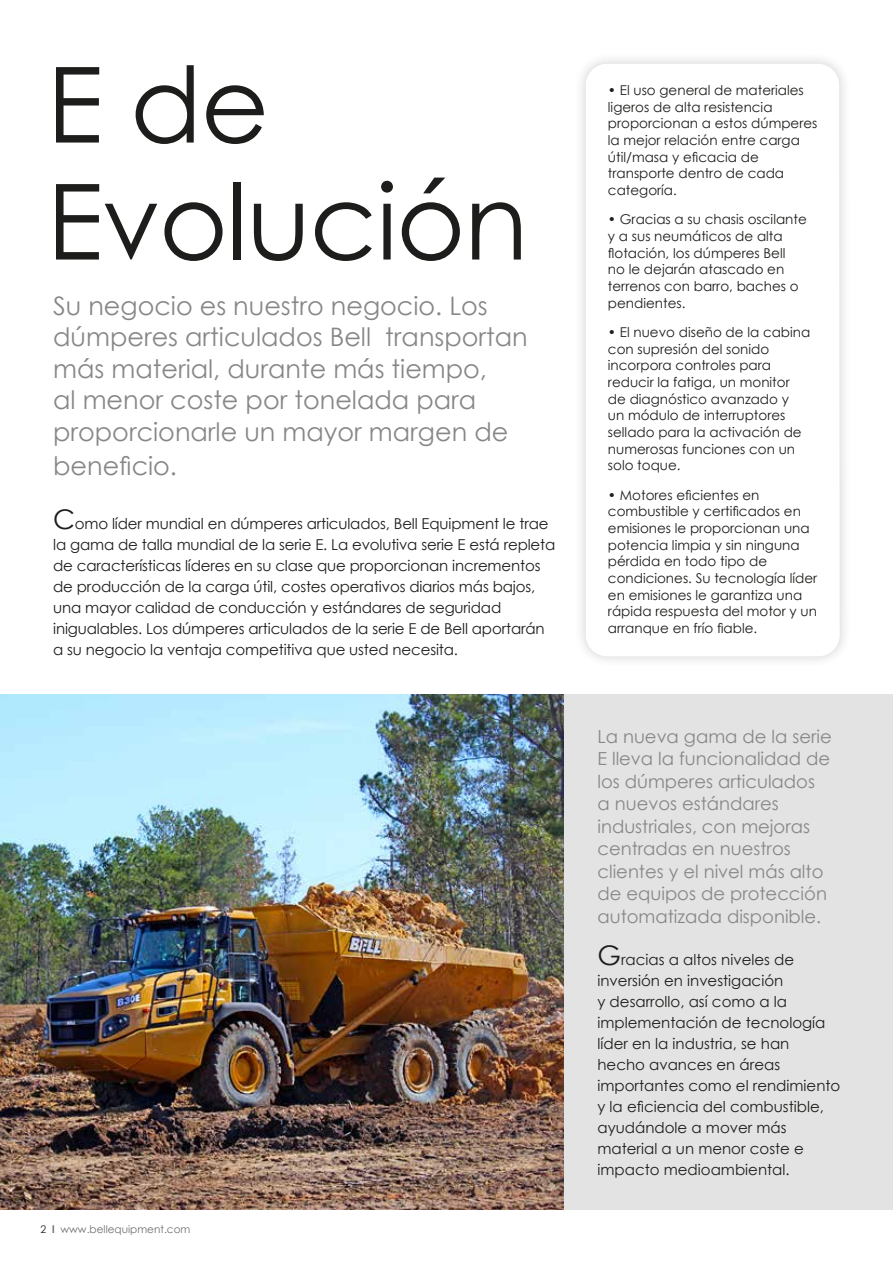
<style>
.page{position:relative;width:893px;height:1263px;background:#fff}
.page>*{position:absolute;margin:0;border:0;box-sizing:border-box;transform-origin:0 0}
.t1{font:105px/117px "Century Gothic";letter-spacing:-.01em;color:#1d1d1b}
.t2{font:25.5px/31.5px "Century Gothic";color:#878787}
.t3{font:18px/22.5px "Century Gothic";color:#878787}
.t4{font:15px/21px "Century Gothic";letter-spacing:-.01em;color:#1d1d1b}
.t5{font:13.5px/16.6px "Century Gothic";color:#1d1d1b}
.t6{font:10.5px "Century Gothic";color:#706f6f}
.s1{font-size:27px}
.s2{color:#1d1d1b}
.s3{font-weight:700}
</style>
<div class="page">
<div style="left:527px;top:694px;width:366px;height:515px;background:#e3e3e3"></div>
<div style="left:574px;top:52px;width:277px;height:616px;background:#1d1d1b;opacity:.2"></div>
<svg style="left:586px;top:64px;width:254px;height:592px"></svg>
<img style="left:0;top:694px;width:563px;height:515px">
<h1 class="t1" style="left:47px;top:45px;width:483px">E de<br>Evolución</h1>
<h2 class="t2" style="left:53px;top:289px;width:476px">Su negocio es nuestro negocio. Los dúmperes articulados Bell transportan más material, durante más tiempo,<br>al menor coste por tonelada para proporcionarle un mayor margen de</h2>
<h2 class="t2" style="left:53px;top:450px;width:125px">beneficio.</h2>
<p class="t4" style="left:53px;top:512px;width:504px"><span class="s1">C</span>omo líder mundial en dúmperes articulados, Bell Equipment le trae la gama de talla mundial de la serie E. La evolutiva serie E está repleta de características líderes en su clase que proporcionan incrementos de producción de la carga útil, costes operativos diarios más bajos, una mayor calidad de conducción y estándares de seguridad inigualables. Los dúmperes articulados de la serie E de Bell aportarán a su negocio la ventaja competitiva que usted necesita.</p>
<p class="t6" style="left:41px;top:1223px;width:151px"><span class="s2">2</span> <span class="s3">l</span> www.bellequipment.com</p>
<p class="t5" style="left:608px;top:82px;width:211px">• El uso general de materiales ligeros de alta resistencia proporcionan a estos dúmperes la mejor relación entre carga útil/masa y eficacia de transporte dentro de cada categoría.</p>
<p class="t5" style="left:608px;top:211px;width:200px">• Gracias a su chasis oscilante y a sus neumáticos de alta flotación, los dúmperes Bell<br>no le dejarán atascado en terrenos con barro, baches o pendientes.</p>
<p class="t5" style="left:608px;top:324px;width:204px">• El nuevo diseño de la cabina con supresión del sonido incorpora controles para reducir la fatiga, un monitor de diagnóstico avanzado y<br>un módulo de interruptores sellado para la activación de numerosas funciones con un solo toque.</p>
<p class="t5" style="left:608px;top:486px;width:211px">• Motores eficientes en combustible y certificados en emisiones le proporcionan una potencia limpia y sin ninguna pérdida en todo tipo de condiciones. Su tecnología líder en emisiones le garantiza una rápida respuesta del motor y un arranque en frío fiable.</p>
<h3 class="t3" style="left:597px;top:725px;width:236px">La nueva gama de la serie<br>E lleva la funcionalidad de los dúmperes articulados a nuevos estándares industriales, con mejoras centradas en nuestros clientes y el nivel más alto de equipos de protección automatizada disponible.</h3>
<p class="t4" style="left:597px;top:949px;width:244px"><span class="s1">G</span>racias a altos niveles de inversión en investigación<br>y desarrollo, así como a la implementación de tecnología líder en la industria, se han hecho avances en áreas importantes como el rendimiento y la eficiencia del combustible, ayudándole a mover más material a un menor coste e impacto medioambiental.</p>
</div>
